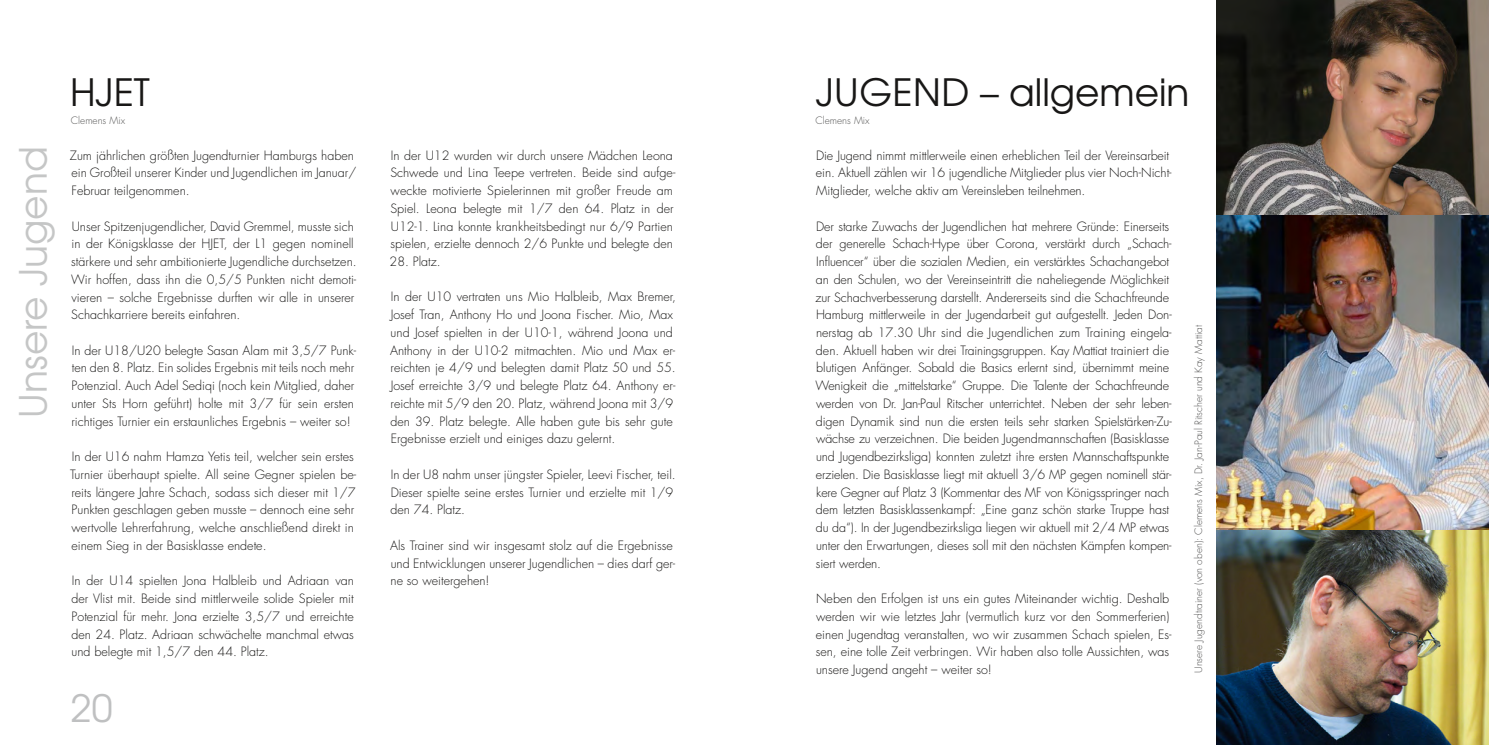
<style>
.page{position:relative;width:1489px;height:745px;background:#fff}
.page>*{position:absolute;margin:0;border:0;box-sizing:border-box;transform-origin:0 0}
.t1{font:37.5px "Te X Gyre Adventor";color:#181716}
.t2{font:37.5px "Te X Gyre Adventor";color:#c5c6c6}
.t3{font:37.5px "Te X Gyre Adventor";color:#bfc0c1}
.t4{font:300 12.5px/17.8px "Futura Std";color:#181716}
.t5{font:300 10px "Futura Std";color:#565655}
</style>
<div class="page">
<img style="left:1216px;top:214px;width:272px;height:530px">
<img style="left:1216px;top:0;width:272px;height:214px">
<h1 class="t2" style="left:3px;top:417px;width:272px;rotate:-90deg">Unsere Jugend</h1>
<h1 class="t1" style="left:70px;top:63px;width:81px">HJET</h1>
<p class="t5" style="left:71px;top:114px;width:56px">Clemens Mix</p>
<p class="t4" style="left:70px;top:146px;width:288px">Zum jährlichen größten Jugendturnier Hamburgs haben ein Großteil unserer Kinder und Jugendlichen im Januar/<br>Februar teilgenommen.</p>
<p class="t4" style="left:71px;top:217px;width:287px">Unser Spitzenjugendlicher, David Gremmel, musste sich in der Königsklasse der HJET, der L1 gegen nominell stärkere und sehr ambitionierte Jugendliche durchsetzen.<br>Wir hoffen, dass ihn die 0,5/5 Punkten nicht demoti&shy;vieren – solche Ergebnisse durften wir alle in unserer Schachkarriere bereits einfahren.</p>
<p class="t4" style="left:71px;top:341px;width:286px">In der U18/U20 belegte Sasan Alam mit 3,5/7 Punk&shy;ten den 8. Platz. Ein solides Ergebnis mit teils noch mehr Potenzial. Auch Adel Sediqi (noch kein Mitglied, daher unter Sts Horn geführt) holte mit 3/7 für sein ersten richtiges Turnier ein erstaunliches Ergebnis – weiter so!</p>
<p class="t4" style="left:70px;top:448px;width:287px">In der U16 nahm Hamza Yetis teil, welcher sein erstes Turnier überhaupt spielte. All seine Gegner spielen be&shy;reits längere Jahre Schach, sodass sich dieser mit 1/7<br>Punkten geschlagen geben musste – dennoch eine sehr wertvolle Lehrerfahrung, welche anschließend direkt in einem Sieg in der Basisklasse endete.</p>
<p class="t4" style="left:71px;top:572px;width:284px;text-align:justify">In der U14 spielten Jona Halbleib und Adriaan van der Vlist mit. Beide sind mittlerweile solide Spieler mit Potenzial für mehr. Jona erzielte 3,5/7 und erreichte den 24. Platz. Adriaan schwächelte manchmal etwas und belegte mit 1,5/7 den 44. Platz.</p>
<h1 class="t3" style="left:71px;top:678px;width:43px">20</h1>
<p class="t4" style="left:390px;top:146px;width:286px">In der U12 wurden wir durch unsere Mädchen Leona Schwede und Lina Teepe vertreten. Beide sind aufge&shy;weckte motivierte Spielerinnen mit großer Freude am Spiel. Leona belegte mit 1/7 den 64. Platz in der U12-1. Lina konnte krankheitsbedingt nur 6/9 Partien spielen, erzielte dennoch 2/6 Punkte und belegte den</p>
<p class="t4" style="left:389px;top:253px;width:53px">28. Platz.</p>
<p class="t4" style="left:390px;top:288px;width:287px">In der U10 vertraten uns Mio Halbleib, Max Bremer, Josef Tran, Anthony Ho und Joona Fischer. Mio, Max und Josef spielten in der U10-1, während Joona und Anthony in der U10-2 mitmachten. Mio und Max er&shy;reichten je 4/9 und belegten damit Platz 50 und 55.<br>Josef erreichte 3/9 und belegte Platz 64. Anthony er&shy;reichte mit 5/9 den 20. Platz, während Joona mit 3/9 den 39. Platz belegte. Alle haben gute bis sehr gute Ergebnisse erzielt und einiges dazu gelernt.</p>
<p class="t4" style="left:390px;top:465px;width:287px">In der U8 nahm unser jüngster Spieler, Leevi Fischer, teil.<br>Dieser spielte seine erstes Turnier und erzielte mit 1/9 den 74. Platz.</p>
<p class="t4" style="left:390px;top:536px;width:287px">Als Trainer sind wir insgesamt stolz auf die Ergebnisse und Entwicklungen unserer Jugendlichen – dies darf ger&shy;ne so weitergehen!</p>
<h1 class="t1" style="left:815px;top:63px;width:375px">JUGEND – allgemein</h1>
<p class="t5" style="left:815px;top:114px;width:56px">Clemens Mix</p>
<p class="t4" style="left:816px;top:146px;width:357px">Die Jugend nimmt mittlerweile einen erheblichen Teil der Vereinsarbeit ein. Aktuell zählen wir 16 jugendliche Mitglieder plus vier Noch-Nicht-<br>Mitglieder, welche aktiv am Vereinsleben teilnehmen.</p>
<p class="t4" style="left:815px;top:217px;width:358px">Der starke Zuwachs der Jugendlichen hat mehrere Gründe: Einerseits der generelle Schach-Hype über Corona, verstärkt durch „Schach-Influencer“ über die sozialen Medien, ein verstärktes Schachangebot an den Schulen, wo der Vereinseintritt die naheliegende Möglichkeit zur Schachverbesserung darstellt. Andererseits sind die Schachfreunde Hamburg mittlerweile in der Jugendarbeit gut aufgestellt. Jeden Don&shy;nerstag ab 17.30 Uhr sind die Jugendlichen zum Training eingela&shy;den. Aktuell haben wir drei Trainingsgruppen. Kay Mattiat trainiert die blutigen Anfänger. Sobald die Basics erlernt sind, übernimmt meine Wenigkeit die „mittelstarke“ Gruppe. Die Talente der Schachfreunde werden von Dr. Jan-Paul Ritscher unterrichtet. Neben der sehr leben&shy;digen Dynamik sind nun die ersten teils sehr starken Spielstärken-Zu&shy;wächse zu verzeichnen. Die beiden Jugendmannschaften (Basisklasse und Jugendbezirksliga) konnten zuletzt ihre ersten Mannschaftspunkte erzielen. Die Basisklasse liegt mit aktuell 3/6 MP gegen nominell stär&shy;kere Gegner auf Platz 3 (Kommentar des MF von Königsspringer nach dem letzten Basisklassenkampf: „Eine ganz schön starke Truppe hast du da“). In der Jugendbezirksliga liegen wir aktuell mit 2/4 MP etwas unter den Erwartungen, dieses soll mit den nächsten Kämpfen kompen&shy;siert werden.</p>
<p class="t4" style="left:815px;top:589px;width:357px">Neben den Erfolgen ist uns ein gutes Miteinander wichtig. Deshalb werden wir wie letztes Jahr (vermutlich kurz vor den Sommerferien) einen Jugendtag veranstalten, wo wir zusammen Schach spielen, Es&shy;sen, eine tolle Zeit verbringen. Wir haben also tolle Aussichten, was unsere Jugend angeht – weiter so!</p>
<p class="t5" style="left:1192px;top:672px;width:349px;rotate:-90deg">Unsere Jugendtrainer (von oben): Clemens Mix, Dr. Jan-Paul Ritscher und Kay Mattiat</p>
</div>
